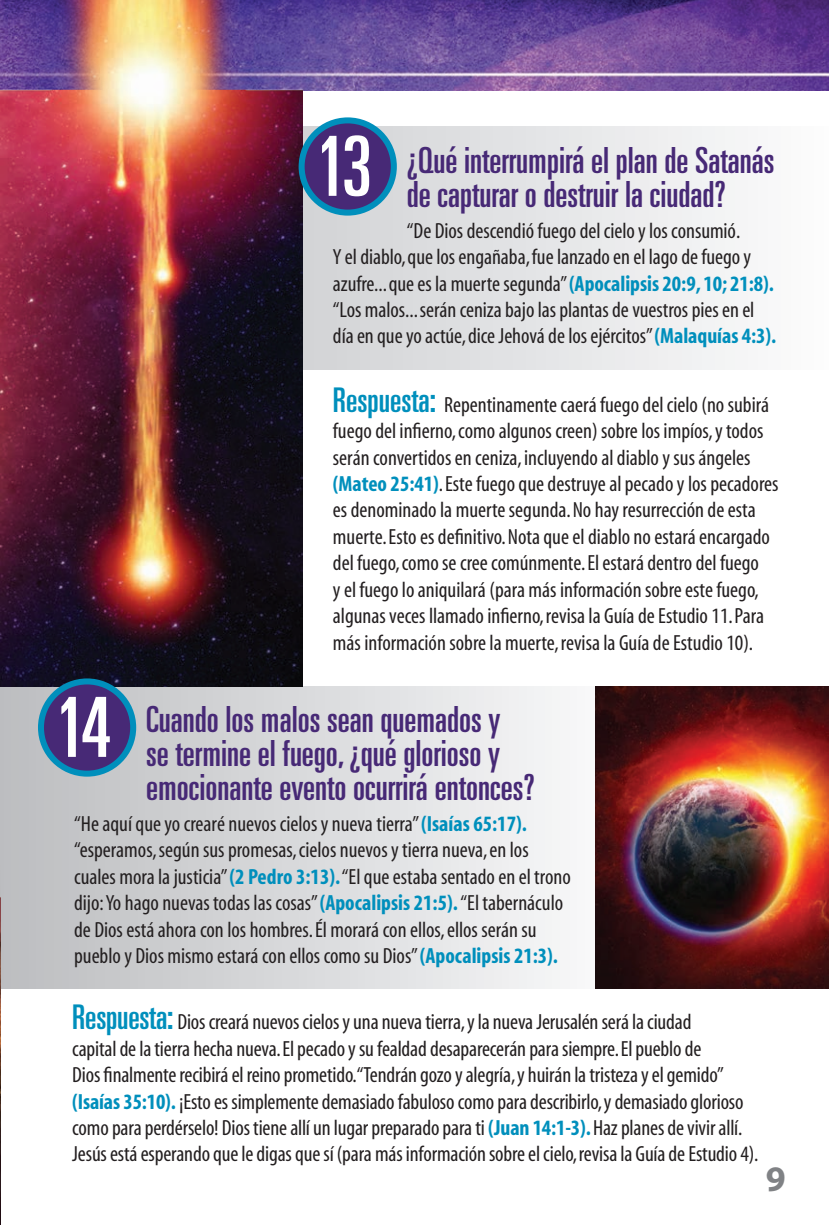
<style>
.page{position:relative;width:829px;height:1225px;background:#fff}
.page>*{position:absolute;margin:0;border:0;box-sizing:border-box;transform-origin:0 0}
.t1{font:ultra-condensed 83px "Univers";color:#fff}
.t2{font:ultra-condensed 36px/34px "Univers";color:#472976}
.t3{font:700 36px "Myriad";color:#808285}
.t4{font:condensed 22px/26.4px "Myriad";color:#231f20}
.s1{font-weight:700;color:#008fbc}
.s2{font-family:"Univers";font-stretch:ultra-condensed;font-size:34px;color:#008fbc}
</style>
<div class="page">
<img style="left:302px;top:0;width:526px;height:90px">
<svg style="left:302px;top:126px;width:433px;height:243px"></svg>
<div style="left:1px;top:686px;width:644px;height:302px;background:linear-gradient(to right,#babcbf,#fdfdfd)"></div>
<img style="left:595px;top:686px;width:233px;height:302px">
<img style="left:0;top:838px;width:1px;height:385px">
<img style="left:0;top:0;width:302px;height:686px">
<div style="left:41px;top:681px;width:92px;height:92px;background:#472976;border-radius:50%"></div>
<div style="left:38px;top:678px;width:98px;height:98px;border:6px solid #008fbc;border-radius:50%"></div>
<div style="left:301px;top:120px;width:93px;height:93px;background:#472976;border-radius:50%"></div>
<div style="left:298px;top:117px;width:99px;height:99px;border:6px solid #008fbc;border-radius:50%"></div>
<h1 class="t1" style="left:315px;top:119px;width:58px">13</h1>
<h2 class="t2" style="left:407px;top:143px;width:369px">¿Qué interrumpirá el plan de Satanás de capturar o destruir la ciudad?</h2>
<p class="t4" style="left:333px;top:218px;width:445px;text-indent:74px">“De Dios descendió fuego del cielo y los consumió.<br>Y el diablo, que los engañaba, fue lanzado en el lago de fuego y azufre... que es la muerte segunda” <span class="s1">(Apocalipsis 20:9, 10; 21:8). </span>“Los malos... serán ceniza bajo las plantas de vuestros pies en el día en que yo actúe, dice Jehová de los ejércitos” <span class="s1">(Malaquías 4:3).</span></p>
<p class="t4" style="left:333px;top:392px;width:447px"><span class="s2">Respuesta:</span> Repentinamente caerá fuego del cielo (no subirá fuego del infierno, como algunos creen) sobre los impíos, y todos serán convertidos en ceniza, incluyendo al diablo y sus ángeles <span class="s1">(Mateo 25:41)</span>. Este fuego que destruye al pecado y los pecadores es denominado la muerte segunda. No hay resurrección de esta muerte. Esto es definitivo. Nota que el diablo no estará encargado del fuego, como se cree comúnmente. El estará dentro del fuego<br>y el fuego lo aniquilará (para más información sobre este fuego, algunas veces llamado infierno, revisa la Guía de Estudio 11. Para más información sobre la muerte, revisa la Guía de Estudio 10).</p>
<h1 class="t1" style="left:55px;top:680px;width:58px">14</h1>
<h2 class="t2" style="left:146px;top:702px;width:390px">Cuando los malos sean quemados y<br>se termine el fuego, ¿qué glorioso y emocionante evento ocurrirá entonces?</h2>
<p class="t4" style="left:74px;top:811px;width:498px">“He aquí que yo crearé nuevos cielos y nueva tierra” <span class="s1">(Isaías 65:17). </span>“esperamos, según sus promesas, cielos nuevos y tierra nueva, en los cuales mora la justicia” <span class="s1">(2 Pedro 3:13).</span> “El que estaba sentado en el trono dijo:Yo hago nuevas todas las cosas” <span class="s1">(Apocalipsis 21:5).</span> “El tabernáculo de Dios está ahora con los hombres. Él morará con ellos, ellos serán su pueblo y Dios mismo estará con ellos como su Dios” <span class="s1">(Apocalipsis 21:3).</span></p>
<p class="t4" style="left:72px;top:1009px;width:687px"><span class="s2">Respuesta:</span> Dios creará nuevos cielos y una nueva tierra, y la nueva Jerusalén será la ciudad<br>capital de la tierra hecha nueva. El pecado y su fealdad desaparecerán para siempre. El pueblo de<br>Dios finalmente recibirá el reino prometido.“Tendrán gozo y alegría, y huirán la tristeza y el gemido” <span class="s1">(Isaías 35:10).</span> ¡Esto es simplemente demasiado fabuloso como para describirlo, y demasiado glorioso como para perdérselo! Dios tiene allí un lugar preparado para ti <span class="s1">(Juan 14:1-3).</span> Haz planes de vivir allí.<br>Jesús está esperando que le digas que sí (para más información sobre el cielo, revisa la Guía de Estudio 4).</p>
<h2 class="t3" style="left:765px;top:1160px;width:21px">9</h2>
</div>
